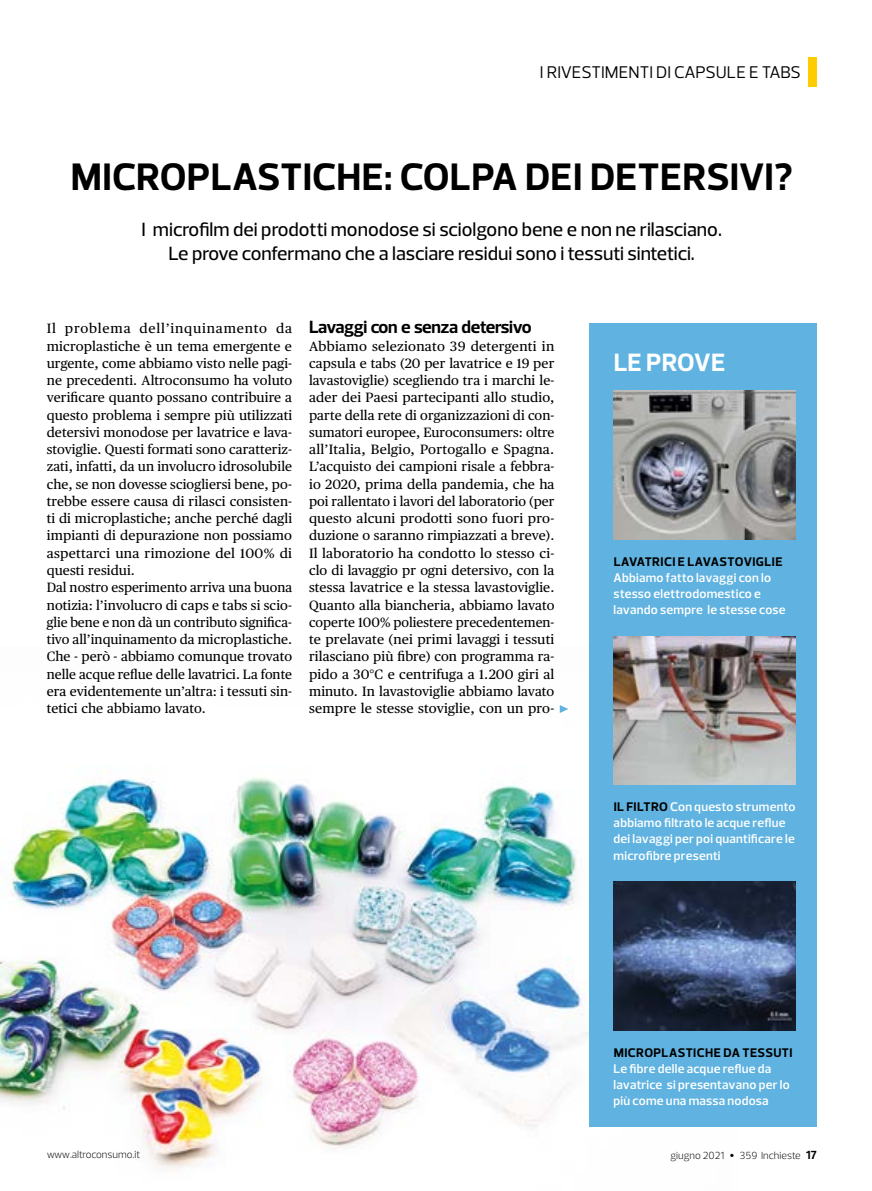
<style>
.page{position:relative;width:872px;height:1191px;background:#fff}
.page>*{position:absolute;margin:0;border:0;box-sizing:border-box;transform-origin:0 0}
.t1{font:700 39px "Prelo";color:#000}
.t2{font:700 25.5px "Prelo";color:#fff}
.t3{font:500 19.5px/24px "Prelo";color:#000;text-align:center}
.t4{font:700 18px "Prelo";letter-spacing:-.015em;color:#000}
.t5{font:17.25px "Prelo";letter-spacing:.005em;color:#000}
.t6{font:13.5px/17.2px "Publico Text";letter-spacing:.005em;color:#000}
.t7{font:600 12.75px/16px "Prelo";letter-spacing:.015em;color:#fff}
.t8{font:700 12.75px "Prelo";letter-spacing:.03em;color:#000}
.t9{font:300 10.5px "Prelo";color:#000}
.s1{font-weight:700;color:#000}
.s2{font-family:"Publico Text";font-weight:400}
.s3{font-weight:700;font-size:12px}
</style>
<div class="page">
<img style="left:0;top:705px;width:589px;height:467px">
<div style="left:589px;top:324px;width:227px;height:803px;background:#60b3e0"></div>
<div style="left:808px;top:57px;width:8px;height:30px;background:#fc0"></div>
<svg style="left:560px;top:705px;width:8px;height:8px"></svg>
<img style="left:613px;top:390px;width:182px;height:149px">
<img style="left:613px;top:636px;width:182px;height:148px">
<img style="left:613px;top:881px;width:182px;height:149px">
<p class="t5" style="left:540px;top:62px;width:262px">I RIVESTIMENTI DI CAPSULE E TABS</p>
<h1 class="t1" style="left:71px;top:153px;width:724px">MICROPLASTICHE: COLPA DEI DETERSIVI?</h1>
<h3 class="t3" style="left:141px;top:217px;width:582px">I microfilm dei prodotti monodose si sciolgono bene e non ne rilasciano.<br>Le prove confermano che a lasciare residui sono i tessuti sintetici.</h3>
<p class="t6" style="left:47px;top:320px;width:247px">Il problema dell’inquinamento da microplastiche è un tema emergente e urgente, come abbiamo visto nelle pagi&shy;ne precedenti. Altroconsumo ha voluto verificare quanto possano contribuire a questo problema i sempre più utilizzati detersivi monodose per lavatrice e lava&shy;stoviglie. Questi formati sono caratteriz&shy;zati, infatti, da un involucro idrosolubile che, se non dovesse sciogliersi bene, po&shy;trebbe essere causa di rilasci consisten&shy;ti di microplastiche; anche perché dagli impianti di depurazione non possiamo aspettarci una rimozione del 100% di questi residui.<br>Dal nostro esperimento arriva una buona notizia: l’involucro di caps e tabs si scio&shy;glie bene e non dà un contributo significa&shy;tivo all’inquinamento da microplastiche.<br>Che - però - abbiamo comunque trovato nelle acque reflue delle lavatrici. La fonte era evidentemente un’altra: i tessuti sin&shy;tetici che abbiamo lavato.</p>
<h3 class="t4" style="left:309px;top:316px;width:224px">Lavaggi con e senza detersivo</h3>
<p class="t6" style="left:309px;top:337px;width:247px;text-align:justify">Abbiamo selezionato 39 detergenti in capsula e tabs (20 per lavatrice e 19 per lavastoviglie) scegliendo tra i marchi le&shy;ader dei Paesi partecipanti allo studio, parte della rete di organizzazioni di con&shy;sumatori europee, Euroconsumers: oltre all’Italia, Belgio, Portogallo e Spagna.<br>L’acquisto dei campioni risale a febbra&shy;io 2020, prima della pandemia, che ha poi rallentato i lavori del laboratorio (per questo alcuni prodotti sono fuori pro&shy;duzione o saranno rimpiazzati a breve).<br>Il laboratorio ha condotto lo stesso ci&shy;clo di lavaggio pr ogni detersivo, con la stessa lavatrice e la stessa lavastoviglie.<br>Quanto alla biancheria, abbiamo lavato coperte 100% poliestere precedentemen&shy;te prelavate (nei primi lavaggi i tessuti rilasciano più fibre) con programma ra&shy;pido a 30°C e centrifuga a 1.200 giri al minuto. In lavastoviglie abbiamo lavato sempre le stesse stoviglie, con un pro-</p>
<h2 class="t2" style="left:614px;top:347px;width:113px">LE PROVE</h2>
<p class="t8" style="left:613px;top:554px;width:170px">LAVATRICI E LAVASTOVIGLIE</p>
<p class="t7" style="left:613px;top:570px;width:173px">Abbiamo fatto lavaggi con lo stesso elettrodomestico e lavando sempre le stesse cose</p>
<p class="t7" style="left:613px;top:799px;width:183px"><span class="s1">IL FILTRO</span> Con questo strumento abbiamo filtrato le acque reflue dei lavaggi per poi quantificare le microfibre presenti</p>
<p class="t8" style="left:613px;top:1044px;width:180px">MICROPLASTICHE DA TESSUTI</p>
<p class="t7" style="left:613px;top:1060px;width:178px">Le fibre delle acque reflue da lavatrice si presentavano per lo più come una massa nodosa</p>
<p class="t9" style="left:47px;top:1148px;width:95px">www.altroconsumo.it</p>
<p class="t9" style="left:670px;top:1148px;width:148px">giugno 2021 <span class="s2">•</span> 359 Inchieste <span class="s3">17</span></p>
</div>
